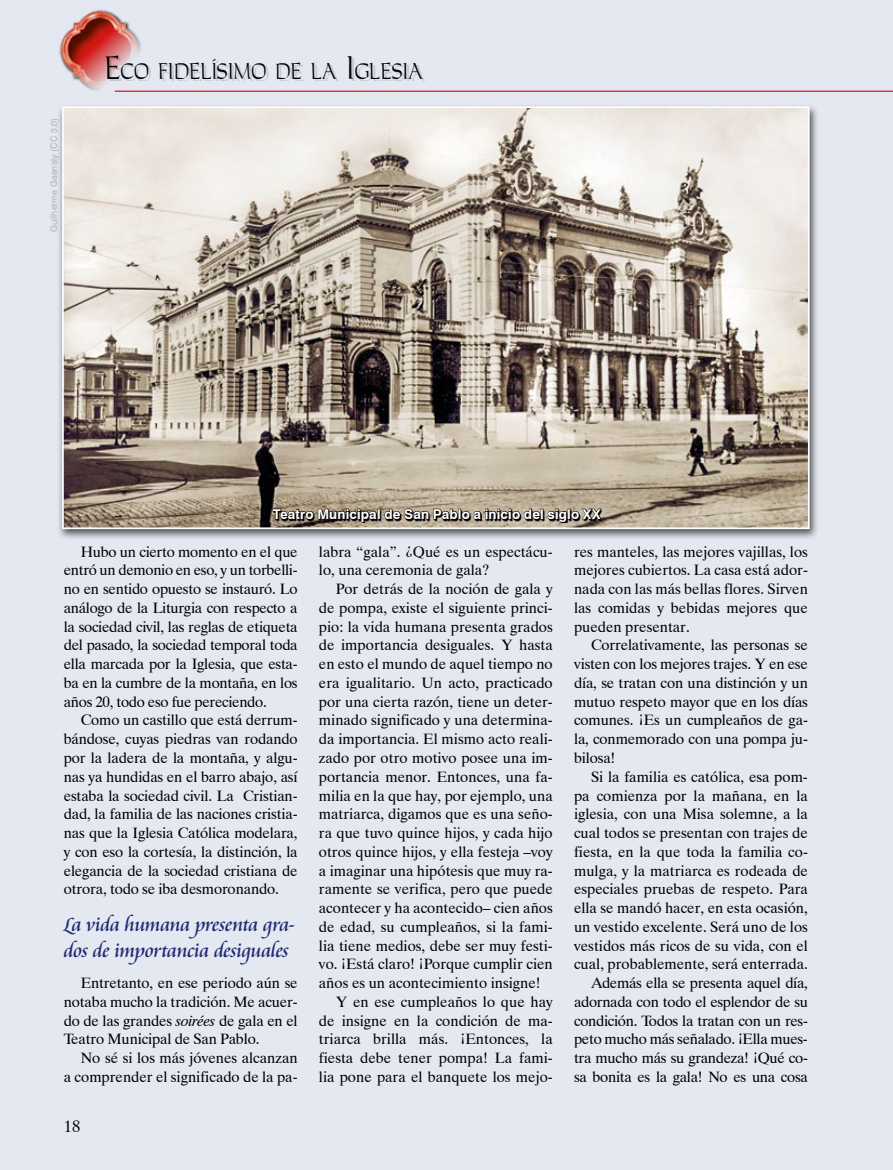
<style>
.page{position:relative;width:893px;height:1170px;background:#fff}
.page>*{position:absolute;margin:0;border:0;box-sizing:border-box;transform-origin:0 0}
.t1{font:21px/25.2px "Cataneo Especial";letter-spacing:-.025em;color:#202b73}
.t2{font:21px "Carleton Normal";color:#000;scale:.8 1}
.t3{font:16.5px "Dutch 801 BT";color:#000}
.t4{font:15px/18.8px "Dutch 801 BT";color:#000;text-align:justify}
.t5{font:700 13.5px "Swiss 721 BT";letter-spacing:.01em;color:#fff}
.t6{font:9px "Swiss 721 BT";color:#b3b2b2}
.s1{font-size:30px}
.s2{font-style:italic}
</style>
<div class="page">
<div style="left:0;top:0;width:893px;height:1169px;background:#e4e8f0"></div>
<img style="left:59px;top:9px;width:92px;height:83px">
<hr style="left:115px;top:91px;width:778px;height:1px;background:#df0d17">
<div style="left:108px;top:58px;width:318px;height:23px;background:#000;opacity:.15"></div>
<div style="left:57px;top:103px;width:761px;height:437px;background:#000;opacity:.65"></div>
<svg style="left:61px;top:105px;width:749px;height:425px"></svg>
<svg style="left:273px;top:522px;width:329px;height:1px"></svg>
<svg style="left:272px;top:505px;width:330px;height:17px;background:#5f574b"></svg>
<p class="t6" style="left:49px;top:232px;width:115px;rotate:-90deg">Guilherme Gaensly (CC 3.0)</p>
<h1 class="t2" style="left:104px;top:58px;width:400px"><span class="s1">E</span>CO FIDELÍSIMO DE LA <span class="s1">I</span> GLESIA</h1>
<p class="t5" style="left:273px;top:506px;width:329px">Teatro Municipal de San Pablo a inicio del siglo XX</p>
<p class="t4" style="left:64px;top:542px;width:235px;text-indent:17px">Hubo un cierto momento en el que entró un demonio en eso, y un torbelli&shy;no en sentido opuesto se instauró. Lo análogo de la Liturgia con respecto a la sociedad civil, las reglas de etiqueta del pasado, la sociedad temporal toda ella marcada por la Iglesia, que esta&shy;ba en la cumbre de la montaña, en los años 20, todo eso fue pereciendo.</p>
<p class="t4" style="left:64px;top:710px;width:235px;text-indent:17px">Como un castillo que está derrum&shy;bándose, cuyas piedras van rodando por la ladera de la montaña, y algu&shy;nas ya hundidas en el barro abajo, así estaba la sociedad civil. La Cristian&shy;dad, la familia de las naciones cristia&shy;nas que la Iglesia Católica modelara, y con eso la cortesía, la distinción, la elegancia de la sociedad cristiana de otrora, todo se iba desmoronando.</p>
<h1 class="t1" style="left:64px;top:913px;width:233px">La vida humana presenta gra&shy;dos de importancia desiguales</h1>
<p class="t4" style="left:64px;top:973px;width:235px;text-indent:17px">Entretanto, en ese periodo aún se notaba mucho la tradición. Me acuer&shy;do de las grandes <span class="s2">soirées</span> de gala en el Teatro Municipal de San Pablo.</p>
<p class="t4" style="left:64px;top:1048px;width:235px;text-align:right">No sé si los más jóvenes alcanzan<br>a comprender el significado de la pa-</p>
<p class="t3" style="left:64px;top:1116px;width:18px">18</p>
<p class="t4" style="left:319px;top:542px;width:235px">labra “gala”. ¿Qué es un espectácu&shy;lo, una ceremonia de gala?</p>
<p class="t4" style="left:336px;top:579px;width:218px">Por detrás de la noción de gala y</p>
<p class="t4" style="left:319px;top:598px;width:235px">de pompa, existe el siguiente princi-</p>
<p class="t4" style="left:319px;top:617px;width:235px">pio: la vida humana presenta grados</p>
<p class="t4" style="left:319px;top:635px;width:235px">de importancia desiguales. Y hasta</p>
<p class="t4" style="left:319px;top:654px;width:235px">en esto el mundo de aquel tiempo no</p>
<p class="t4" style="left:319px;top:673px;width:235px">era igualitario. Un acto, practicado</p>
<p class="t4" style="left:319px;top:692px;width:235px">por una cierta razón, tiene un deter-</p>
<p class="t4" style="left:319px;top:710px;width:235px">minado significado y una determina-</p>
<p class="t4" style="left:319px;top:729px;width:235px">da importancia. El mismo acto reali-</p>
<p class="t4" style="left:319px;top:748px;width:235px">zado por otro motivo posee una im-</p>
<p class="t4" style="left:319px;top:767px;width:235px">portancia menor. Entonces, una fa-</p>
<p class="t4" style="left:319px;top:785px;width:235px">milia en la que hay, por ejemplo, una</p>
<p class="t4" style="left:319px;top:804px;width:235px">matriarca, digamos que es una seño-</p>
<p class="t4" style="left:319px;top:823px;width:235px">ra que tuvo quince hijos, y cada hijo</p>
<p class="t4" style="left:319px;top:842px;width:235px">otros quince hijos, y ella festeja –voy</p>
<p class="t4" style="left:319px;top:860px;width:235px">a imaginar una hipótesis que muy ra-</p>
<p class="t4" style="left:319px;top:879px;width:235px">ramente se verifica, pero que puede</p>
<p class="t4" style="left:319px;top:898px;width:235px">acontecer y ha acontecido– cien años</p>
<p class="t4" style="left:319px;top:917px;width:235px">de edad, su cumpleaños, si la fami-</p>
<p class="t4" style="left:319px;top:935px;width:235px">lia tiene medios, debe ser muy festi-</p>
<p class="t4" style="left:319px;top:954px;width:235px">vo. ¡Está claro! ¡Porque cumplir cien</p>
<p class="t4" style="left:319px;top:973px;width:223px">años es un acontecimiento insigne!</p>
<p class="t4" style="left:336px;top:992px;width:218px">Y en ese cumpleaños lo que hay</p>
<p class="t4" style="left:319px;top:1010px;width:235px">de insigne en la condición de ma-</p>
<p class="t4" style="left:319px;top:1029px;width:235px">triarca brilla más. ¡Entonces, la</p>
<p class="t4" style="left:319px;top:1048px;width:235px">fiesta debe tener pompa! La fami-</p>
<p class="t4" style="left:319px;top:1067px;width:235px">lia pone para el banquete los mejo-</p>
<p class="t4" style="left:574px;top:542px;width:235px">res manteles, las mejores vajillas, los mejores cubiertos. La casa está ador&shy;nada con las más bellas flores. Sirven las comidas y bebidas mejores que pueden presentar.</p>
<p class="t4" style="left:574px;top:635px;width:235px;text-indent:17px">Correlativamente, las personas se visten con los mejores trajes. Y en ese día, se tratan con una distinción y un mutuo respeto mayor que en los días comunes. ¡Es un cumpleaños de ga&shy;la, conmemorado con una pompa ju&shy;bilosa!</p>
<p class="t4" style="left:574px;top:767px;width:235px;text-align:right">Si la familia es católica, esa pom&shy;pa comienza por la mañana, en la iglesia, con una Misa solemne, a la cual todos se presentan con trajes de fiesta, en la que toda la familia co&shy;mulga, y la matriarca es rodeada de especiales pruebas de respeto. Para ella se mandó hacer, en esta ocasión, un vestido excelente. Será uno de los vestidos más ricos de su vida, con el cual, probablemente, será enterrada.<br>Además ella se presenta aquel día, adornada con todo el esplendor de su condición. Todos la tratan con un res&shy;peto mucho más señalado. ¡Ella mues&shy;tra mucho más su grandeza! ¡Qué co&shy;sa bonita es la gala! No es una cosa</p>
</div>
